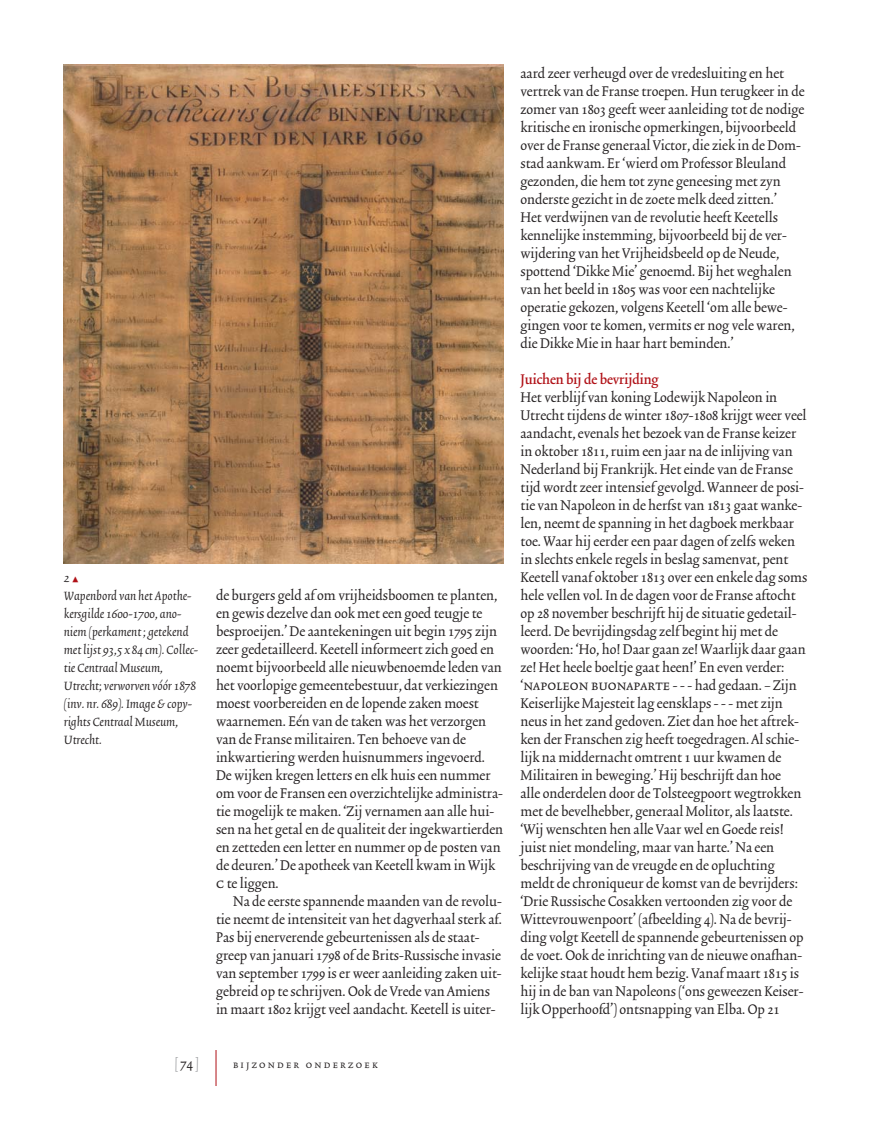
<style>
.page{position:relative;width:893px;height:1127px;background:#fff}
.page>*{position:absolute;margin:0;border:0;box-sizing:border-box;transform-origin:0 0}
.t1{font:16.5px/18px "Trinite No 2 Rom Con";color:#231f20}
.t2{font:16.5px "Trinite No 2 Rom Con";color:#939598}
.t3{font:italic 15px/18px "Trinite No 2";color:#231f20}
.t4{font:12px "Trinite No 2 Rom Con Exp";letter-spacing:.185em;color:#231f20}
.s1{font-family:"Newspaper Pi BT";font-style:normal;font-size:7.5px;color:#b01016}
.s2{font-family:"Trinite No 2 Rom Con Exp"}
.s3{color:#231f20}
.s4{font-family:"Trinite No 2 Med Con";color:#b01016}
</style>
<div class="page">
<hr style="left:216px;top:1050px;width:1px;height:36px;background:#b01016">
<img style="left:64px;top:64px;width:439px;height:500px">
<p class="t3" style="left:64px;top:569px;width:136px">2<span class="s1">-<br></span>Wapenbord van het Apothe&shy;kersgilde 1600-1700, ano&shy;niem (perkament ; getekend met lijst 93,5 x 84 cm). Collec&shy;tie Centraal Museum,<br>Utrecht; verworven vóór 1878 (inv. nr. 689). Image &amp; copy&shy;rights Centraal Museum,<br>Utrecht.</p>
<p class="t1" style="left:216px;top:587px;width:283px">de burgers geld af om vrijheidsboomen te planten,</p>
<p class="t1" style="left:216px;top:605px;width:268px">en gewis dezelve dan ook met een goed teugje te</p>
<p class="t1" style="left:216px;top:623px;width:283px">besproeijen.’ De aantekeningen uit begin 1795 zijn</p>
<p class="t1" style="left:216px;top:641px;width:280px">zeer gedetailleerd. Keetell informeert zich goed en</p>
<p class="t1" style="left:216px;top:659px;width:287px">noemt bijvoorbeeld alle nieuwbenoemde leden van</p>
<p class="t1" style="left:216px;top:677px;width:284px">het voorlopige gemeentebestuur, dat verkiezingen</p>
<p class="t1" style="left:216px;top:695px;width:264px">moest voorbereiden en de lopende zaken moest</p>
<p class="t1" style="left:216px;top:713px;width:272px">waarnemen. Eén van de taken was het verzorgen</p>
<p class="t1" style="left:216px;top:731px;width:252px">van de Franse militairen. Ten behoeve van de</p>
<p class="t1" style="left:216px;top:749px;width:270px">inkwartiering werden huisnummers ingevoerd.</p>
<p class="t1" style="left:216px;top:767px;width:276px">De wijken kregen letters en elk huis een nummer</p>
<p class="t1" style="left:216px;top:785px;width:288px">om voor de Fransen een overzichtelijke administra-</p>
<p class="t1" style="left:216px;top:803px;width:280px">tie mogelijk te maken. ‘Zij vernamen aan alle hui-</p>
<p class="t1" style="left:216px;top:821px;width:289px">sen na het getal en de qualiteit der ingekwartierden</p>
<p class="t1" style="left:216px;top:839px;width:286px">en zetteden een letter en nummer op de posten van</p>
<p class="t1" style="left:216px;top:857px;width:281px">de deuren.’ De apotheek van Keetell kwam in Wijk</p>
<p class="t1" style="left:216px;top:875px;width:64px"><span class="s2">c</span> te liggen.</p>
<p class="t1" style="left:233px;top:893px;width:270px">Na de eerste spannende maanden van de revolu-</p>
<p class="t1" style="left:216px;top:911px;width:287px">tie neemt de intensiteit van het dagverhaal sterk af.</p>
<p class="t1" style="left:216px;top:929px;width:265px">Pas bij enerverende gebeurtenissen als de staat-</p>
<p class="t1" style="left:216px;top:947px;width:286px">greep van januari 1798 of de Brits-Russische invasie</p>
<p class="t1" style="left:216px;top:965px;width:287px">van september 1799 is er weer aanleiding zaken uit-</p>
<p class="t1" style="left:216px;top:983px;width:275px">gebreid op te schrijven. Ook de Vrede van Amiens</p>
<p class="t1" style="left:216px;top:1001px;width:281px">in maart 1802 krijgt veel aandacht. Keetell is uiter-</p>
<p class="t2" style="left:175px;top:1056px;width:26px">[<span class="s3">74</span>]</p>
<p class="t4" style="left:233px;top:1057px;width:146px">bijzonder onderzoek</p>
<p class="t1" style="left:520px;top:65px;width:286px">aard zeer verheugd over de vredesluiting en het vertrek van de Franse troepen. Hun terugkeer in de zomer van 1803 geeft weer aanleiding tot de nodige kritische en ironische opmerkingen, bijvoorbeeld over de Franse generaal Victor, die ziek in de Dom&shy;stad aankwam. Er ‘wierd om Professor Bleuland gezonden, die hem tot zyne geneesing met zyn onderste gezicht in de zoete melk deed zitten.’<br>Het verdwijnen van de revolutie heeft Keetells kennelijke instemming, bijvoorbeeld bij de ver&shy;wijdering van het Vrijheidsbeeld op de Neude, spottend ‘Dikke Mie’ genoemd. Bij het weghalen van het beeld in 1805 was voor een nachtelijke operatie gekozen, volgens Keetell ‘om alle bewe&shy;gingen voor te komen, vermits er nog vele waren, die Dikke Mie in haar hart beminden.’</p>
<p class="t1" style="left:520px;top:371px;width:288px"><span class="s4">Juichen bij de bevrijding<br></span>Het verblijf van koning Lodewijk Napoleon in Utrecht tijdens de winter 1807-1808 krijgt weer veel aandacht, evenals het bezoek van de Franse keizer in oktober 1811, ruim een jaar na de inlijving van Nederland bij Frankrijk. Het einde van de Franse tijd wordt zeer intensief gevolgd. Wanneer de posi&shy;tie van Napoleon in de herfst van 1813 gaat wanke&shy;len, neemt de spanning in het dagboek merkbaar toe. Waar hij eerder een paar dagen of zelfs weken in slechts enkele regels in beslag samenvat, pent Keetell vanaf oktober 1813 over een enkele dag soms hele vellen vol. In de dagen voor de Franse aftocht op 28 november beschrijft hij de situatie gedetail&shy;leerd. De bevrijdingsdag zelf begint hij met de woorden: ‘Ho, ho! Daar gaan ze! Waarlijk daar gaan ze! Het heele boeltje gaat heen!’ En even verder: ‘<span class="s2">napoleon buonaparte</span> - - - had gedaan. – Zijn Keiserlijke Majesteit lag eensklaps - - - met zijn neus in het zand gedoven. Ziet dan hoe het aftrek&shy;ken der Franschen zig heeft toegedragen. Al schie&shy;lijk na middernacht omtrent 1 uur kwamen de Militairen in beweging.’ Hij beschrijft dan hoe<br>alle onderdelen door de Tolsteegpoort wegtrokken met de bevelhebber, generaal Molitor, als laatste. ‘Wij wenschten hen alle Vaar wel en Goede reis! juist niet mondeling, maar van harte.’ Na een beschrijving van de vreugde en de opluchting meldt de chroniqueur de komst van de bevrijders: ‘Drie Russische Cosakken vertoonden zig voor de Wittevrouwenpoort’ (afbeelding 4). Na de bevrij&shy;ding volgt Keetell de spannende gebeurtenissen op de voet. Ook de inrichting van de nieuwe onafhan&shy;kelijke staat houdt hem bezig. Vanaf maart 1815 is hij in de ban van Napoleons (‘ons geweezen Keiser&shy;lijk Opperhoofd’) ontsnapping van Elba. Op 21</p>
</div>
